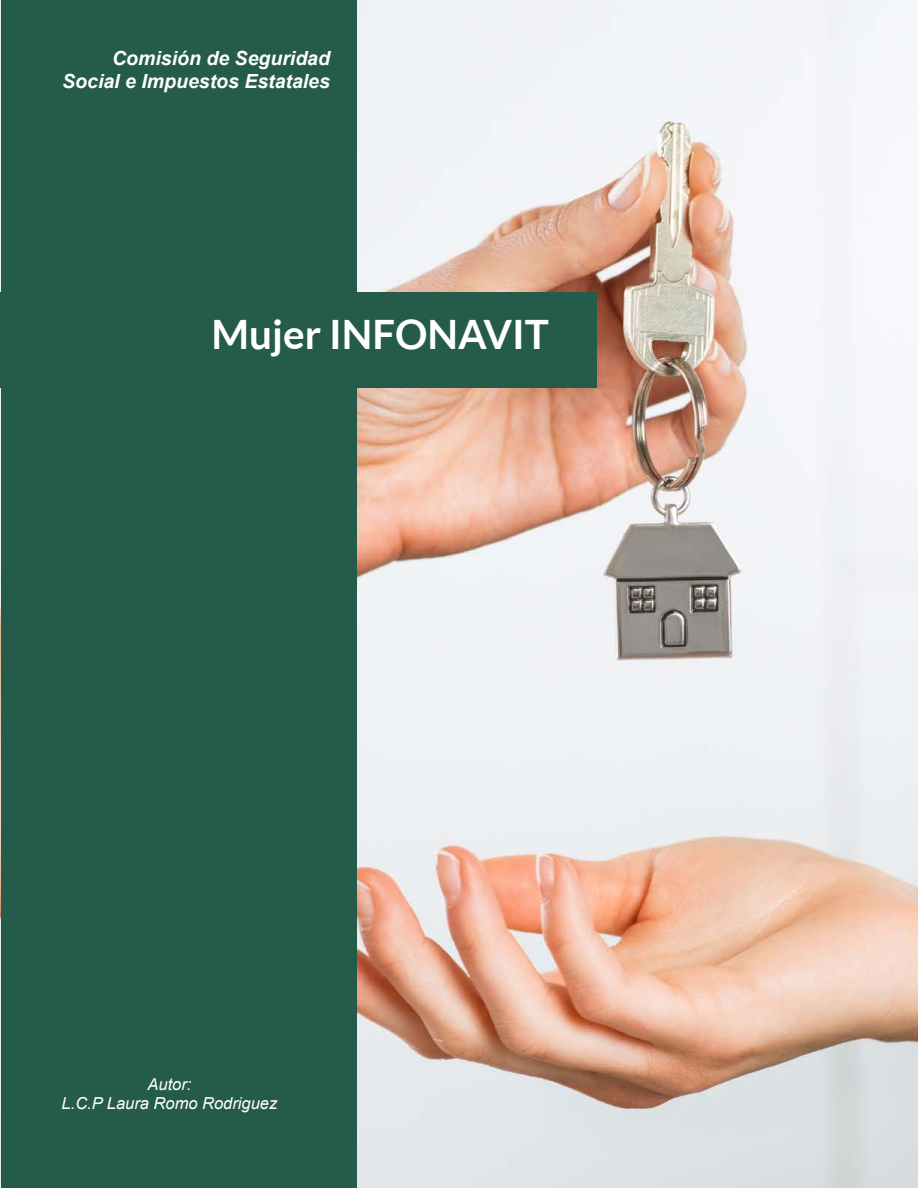
<style>
.page{position:relative;width:918px;height:1188px;background:#fff}
.page>*{position:absolute;margin:0;border:0;box-sizing:border-box;transform-origin:0 0}
.t1{font:700 40.5px "Lato";color:#fff}
.t2{font:italic 700 19.5px/23.4px "Arial";color:#fff;text-align:right}
.t3{font:italic 16.5px/19.8px "Arial";color:#fff;text-align:center}
</style>
<div class="page">
<img style="left:0;top:0;width:918px;height:1188px">
<div style="left:1px;top:0;width:355px;height:1188px;background:#255b4a"></div>
<div style="left:0;top:292px;width:597px;height:96px;background:#255b4a"></div>
<p class="t2" style="left:62px;top:47px;width:269px">Comisión de Seguridad<br>Social e Impuestos Estatales</p>
<h1 class="t1" style="left:212px;top:311px;width:339px">Mujer INFONAVIT</h1>
<p class="t3" style="left:62px;top:1074px;width:217px">Autor:<br>L.C.P Laura Romo Rodriguez</p>
</div>
